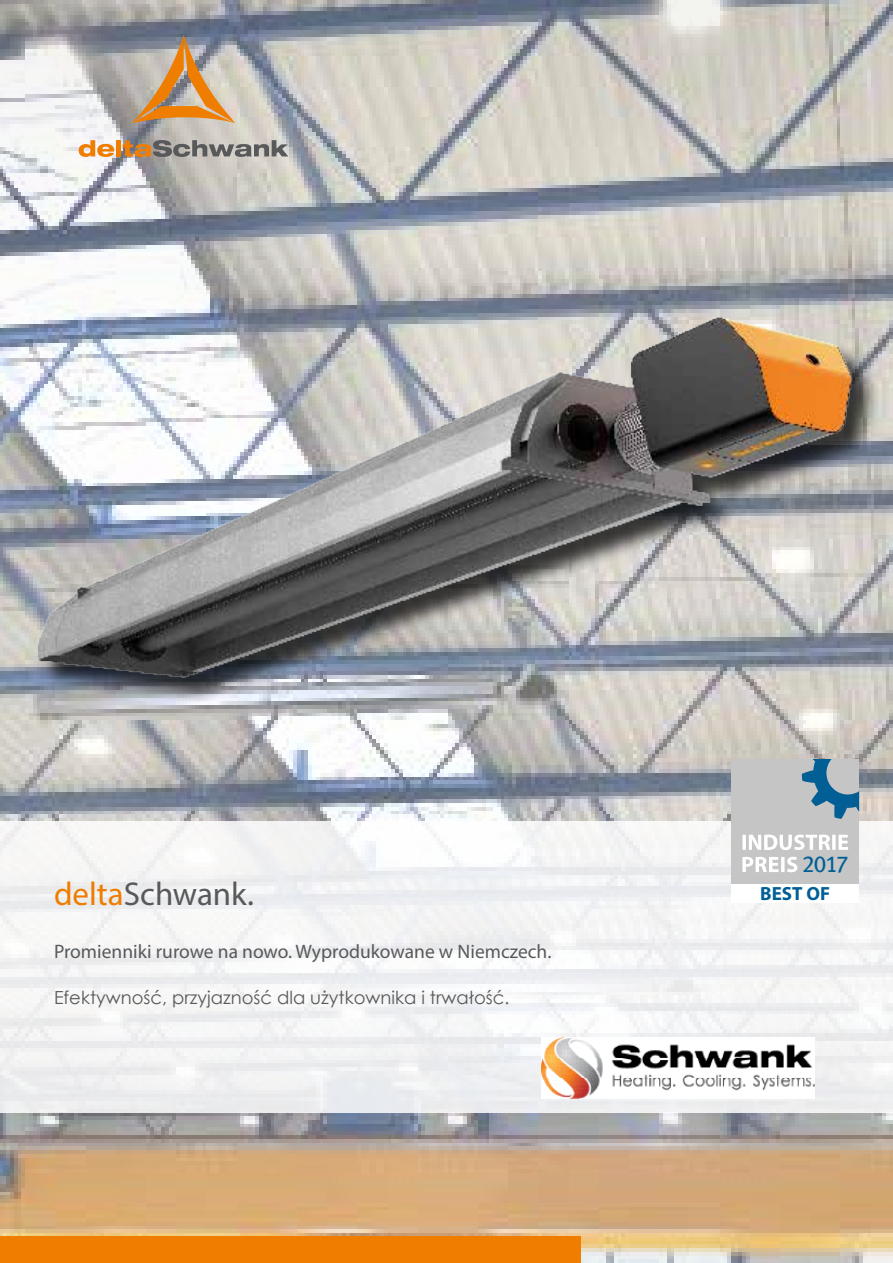
<style>
.page{position:relative;width:893px;height:1263px;background:#fff}
.page>*{position:absolute;margin:0;border:0;box-sizing:border-box;transform-origin:0 0}
.t1{font:33px "Myriad Pro";color:#58595b}
.t2{font:23.25px "Meta Pro";color:#015f95}
.t3{font:19.5px "Myriad Pro";color:#58595b}
.t4{font:700 19.2px "Myriad Pro";color:#015f95}
.t5{font:18px "Century Gothic";color:#58595b}
.s1{color:#ef7d00}
</style>
<div class="page">
<img style="left:0;top:0;width:893px;height:1263px">
<img style="left:0;top:164px;width:893px;height:630px">
<div style="left:0;top:821px;width:893px;height:291px;background:#f3f3f4"></div>
<div style="left:0;top:1236px;width:580px;height:27px;background:#ef7d00"></div>
<img style="left:542px;top:1037px;width:272px;height:61px">
<svg style="left:132px;top:35px;width:103px;height:88px"></svg>
<svg style="left:79px;top:140px;width:35px;height:17px"></svg>
<div style="left:116px;top:140px;width:5px;height:16px;background:#ef7d00"></div>
<svg style="left:123px;top:140px;width:165px;height:17px"></svg>
<div style="left:732px;top:883px;width:127px;height:20px;background:#fff"></div>
<div style="left:732px;top:759px;width:127px;height:124px;background:#c5c5c5"></div>
<svg style="left:802px;top:759px;width:57px;height:60px"></svg>
<svg style="left:742px;top:834px;width:106px;height:39px"></svg>
<h1 class="t1" style="left:54px;top:874px;width:202px"><span class="s1">delta</span>Schwank.</h1>
<p class="t3" style="left:54px;top:939px;width:499px">Promienniki rurowe na nowo. Wyprodukowane w Niemczech.</p>
<p class="t5" style="left:54px;top:985px;width:457px">Efektywność, przyjazność dla użytkownika i trwałość.</p>
<p class="t2" style="left:802px;top:850px;width:49px">2017</p>
<p class="t4" style="left:760px;top:881px;width:71px">BEST OF</p>
</div>
